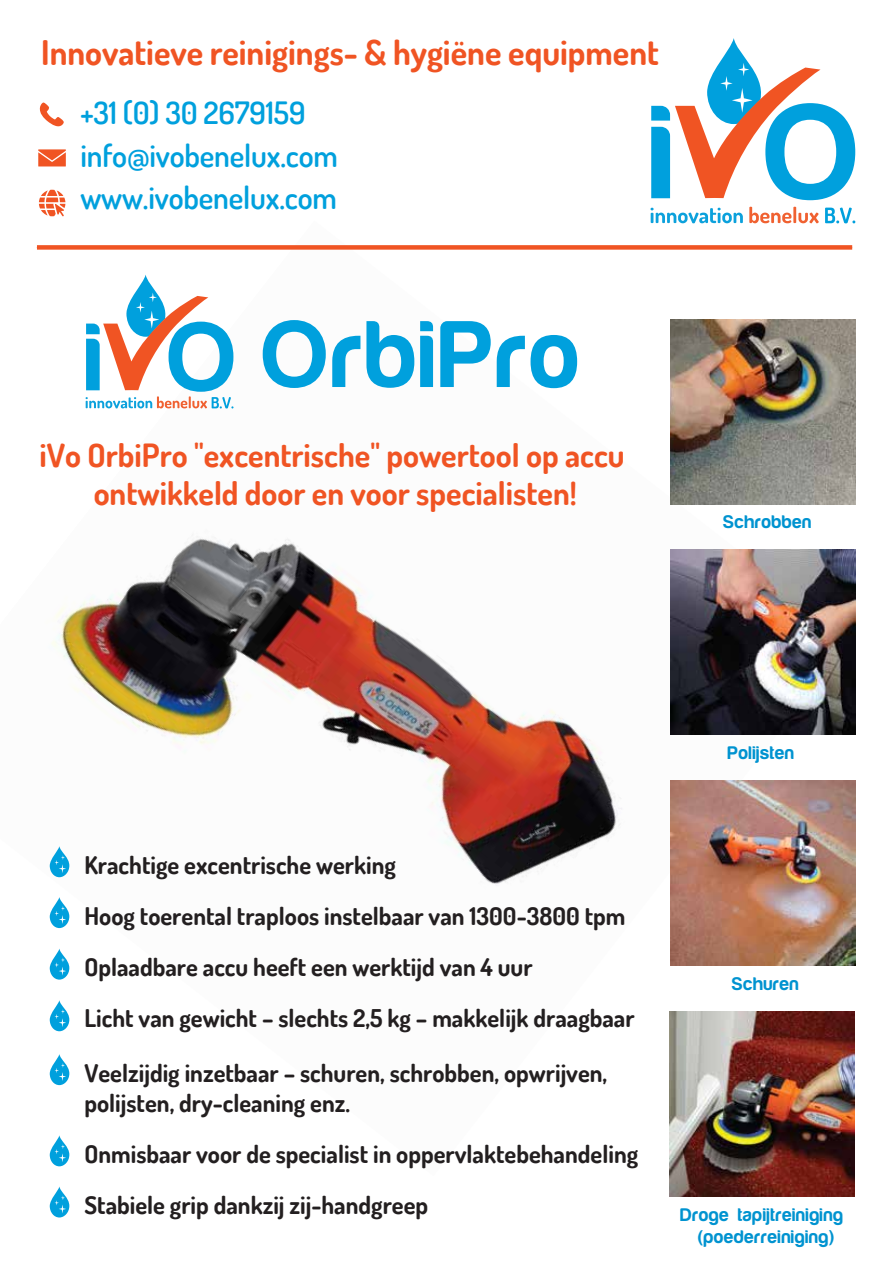
<style>
.page{position:relative;width:893px;height:1263px;background:#fff}
.page>*{position:absolute;margin:0;border:0;box-sizing:border-box;transform-origin:0 0}
.t1{font:700 96.9px "Harabara Mais Bold Harabara Mais";color:#00a0dd}
.t2{font:700 34.05px "Dosis";color:#f05423}
.t3{font:700 31.95px/38.4px "Dosis";color:#f05423;text-align:center}
.t4{font:600 30.75px/42.5px "Dosis";letter-spacing:-.005em;color:#00a0dd}
.t5{font:700 24.45px/51px "Dosis";color:#231f20}
.t6{font:700 18.75px/22.4px "Harabara Mais Bold Harabara Mais";color:#0093d0;text-align:center}
</style>
<div class="page">
<img style="left:36px;top:223px;width:816px;height:953px">
<svg style="left:50px;top:846px;width:19px;height:31px"></svg>
<img style="left:671px;top:319px;width:185px;height:185px">
<img style="left:671px;top:549px;width:185px;height:185px">
<img style="left:671px;top:781px;width:185px;height:185px">
<img style="left:670px;top:1012px;width:185px;height:185px">
<svg style="left:50px;top:897px;width:19px;height:31px"></svg>
<svg style="left:50px;top:949px;width:19px;height:31px"></svg>
<svg style="left:50px;top:1000px;width:19px;height:31px"></svg>
<svg style="left:50px;top:1054px;width:19px;height:31px"></svg>
<svg style="left:50px;top:1135px;width:19px;height:31px"></svg>
<svg style="left:50px;top:1186px;width:19px;height:31px"></svg>
<div style="left:37px;top:245px;width:815px;height:5px;background:#f05423"></div>
<svg style="left:39px;top:103px;width:25px;height:24px"></svg>
<svg style="left:38px;top:149px;width:28px;height:17px"></svg>
<svg style="left:39px;top:190px;width:26px;height:26px"></svg>
<svg style="left:651px;top:38px;width:204px;height:162px"></svg>
<svg style="left:650px;top:208px;width:93px;height:15px"></svg>
<svg style="left:749px;top:207px;width:70px;height:16px"></svg>
<svg style="left:825px;top:208px;width:30px;height:15px"></svg>
<svg style="left:86px;top:275px;width:147px;height:133px"></svg>
<h2 class="t2" style="left:41px;top:30px;width:619px">Innovatieve reinigings- &amp; hygiëne equipment</h2>
<p class="t4" style="left:80px;top:91px;width:259px">+31 (0) 30 2679159 info@ivobenelux.com www.ivobenelux.com</p>
<h1 class="t1" style="left:260px;top:298px;width:322px">OrbiPro</h1>
<h3 class="t3" style="left:39px;top:435px;width:587px">iVo OrbiPro "excentrische" powertool op accu ontwikkeld door en voor specialisten!</h3>
<p class="t6" style="left:722px;top:510px;width:91px">Schrobben</p>
<p class="t5" style="left:84px;top:839px;width:552px">Krachtige excentrische werking<br>Hoog toerental traploos instelbaar van 1300-3800 tpm Oplaadbare accu heeft een werktijd van 4 uur<br>Licht van gewicht – slechts 2,5 kg – makkelijk draagbaar</p>
<p class="t5" style="left:84px;top:1058px;width:524px;line-height:30px">Veelzijdig inzetbaar – schuren, schrobben, opwrijven, polijsten, dry-cleaning enz.</p>
<p class="t5" style="left:84px;top:1128px;width:555px">Onmisbaar voor de specialist in oppervlaktebehandeling<br>Stabiele grip dankzij zij-handgreep</p>
<p class="t6" style="left:727px;top:742px;width:68px">Polijsten</p>
<p class="t6" style="left:731px;top:972px;width:69px">Schuren</p>
<p class="t6" style="left:680px;top:1203px;width:165px">Droge tapijtreiniging (poederreiniging)</p>
</div>
